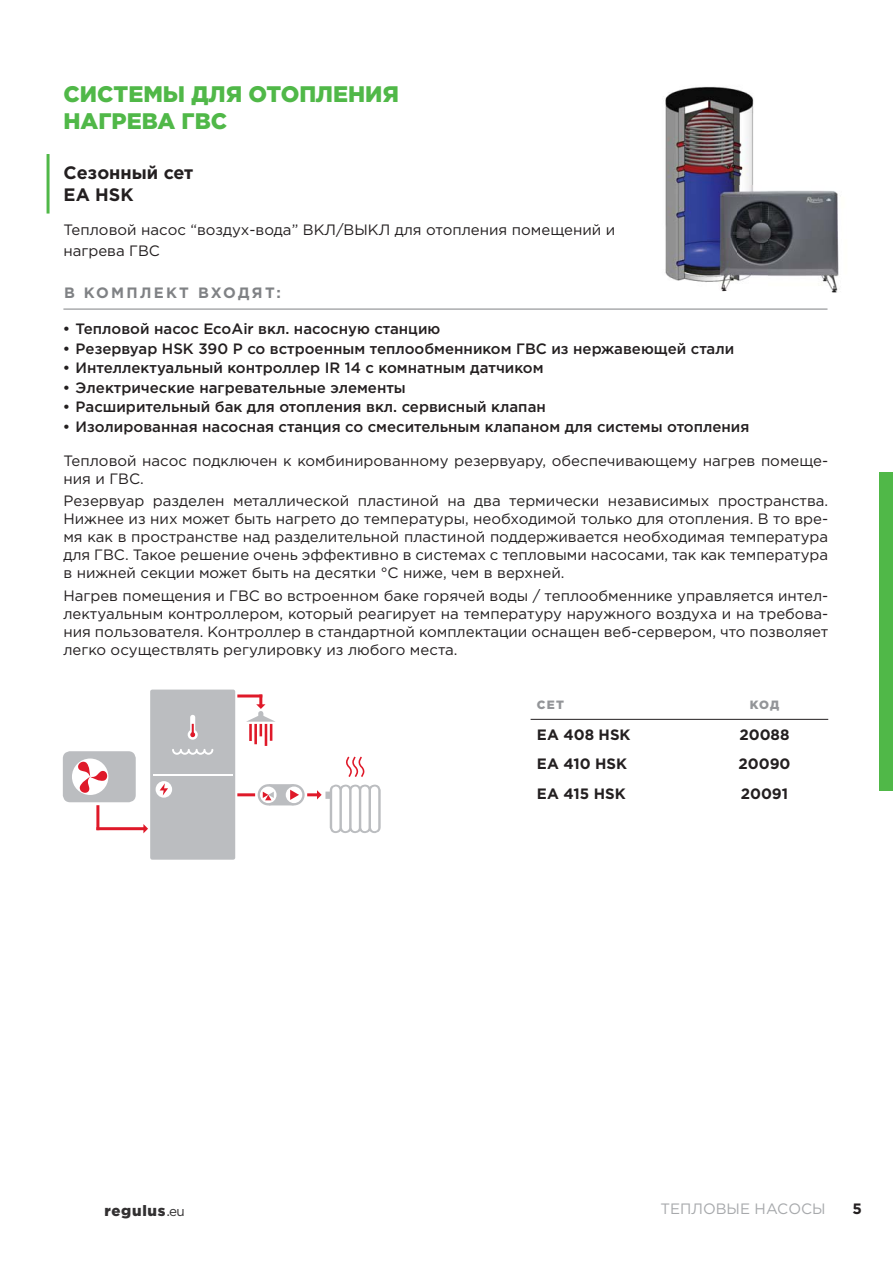
<style>
.page{position:relative;width:893px;height:1263px;background:#fff}
.page>*{position:absolute;margin:0;border:0;box-sizing:border-box;transform-origin:0 0}
.t1{font:900 22.5px/27px "Gotham Pro";color:#50b848}
.t2{font:700 18px/21.6px "Gotham Pro";color:#231f20}
.t3{font:15px/18px "Gotham Pro";color:#231f20}
.t4{font:500 15px "Gotham Pro";color:#231f20}
.t5{font:700 15px "Gotham Pro";color:#231f20}
.t6{font:700 15px "Gotham Pro";letter-spacing:.15em;color:#808285}
.t7{font:15px "Gotham Pro";color:#a7a9ac}
.t8{font:900 15px "Gotham Pro";letter-spacing:.05em;color:#323031}
.t9{font:900 12px "Gotham Pro";letter-spacing:.09em;color:#939598}
.s1{font-weight:400}
.s2{font-weight:400;font-size:13.5px}
</style>
<div class="page">
<div style="left:879px;top:472px;width:14px;height:319px;background:#50b848"></div>
<img style="left:665px;top:86px;width:89px;height:196px">
<img style="left:707px;top:186px;width:131px;height:53px">
<img style="left:767px;top:239px;width:72px;height:54px">
<img style="left:707px;top:238px;width:60px;height:52px">
<hr style="left:531px;top:719px;width:297px;height:1px;background:#231f20">
<hr style="left:237px;top:793px;width:18px;height:3px;background:#df1929">
<svg style="left:63px;top:751px;width:73px;height:51px"></svg>
<div style="left:268px;top:784px;width:26px;height:21px;background:#bbbdc0"></div>
<svg style="left:283px;top:784px;width:22px;height:21px"></svg>
<div style="left:286px;top:786px;width:16px;height:17px;background:#fff;border-radius:50%"></div>
<svg style="left:290px;top:790px;width:9px;height:10px"></svg>
<div style="left:258px;top:784px;width:21px;height:21px;background:#bbbdc0;border-radius:50%"></div>
<svg style="left:260px;top:786px;width:17px;height:17px"></svg>
<svg style="left:263px;top:792px;width:11px;height:8px"></svg>
<svg style="left:143px;top:824px;width:5px;height:9px"></svg>
<hr style="left:96px;top:827px;width:48px;height:3px;background:#df1929">
<hr style="left:96px;top:805px;width:3px;height:25px;background:#df1929">
<svg style="left:346px;top:756px;width:19px;height:21px"></svg>
<svg style="left:307px;top:785px;width:74px;height:48px"></svg>
<hr style="left:254px;top:724px;width:3px;height:20px;background:#df1929">
<hr style="left:265px;top:724px;width:2px;height:22px;background:#df1929">
<svg style="left:246px;top:694px;width:29px;height:47px"></svg>
<hr style="left:237px;top:694px;width:25px;height:3px;background:#df1929">
<div style="left:150px;top:689px;width:85px;height:171px;background:#bbbdc0;border-radius:2px"></div>
<hr style="left:153px;top:774px;width:80px;height:1px;background:#fff">
<svg style="left:188px;top:715px;width:10px;height:25px"></svg>
<svg style="left:172px;top:749px;width:41px;height:6px"></svg>
<div style="left:156px;top:781px;width:16px;height:17px;background:#fff;border-radius:50%"></div>
<svg style="left:160px;top:783px;width:8px;height:12px"></svg>
<hr style="left:63px;top:309px;width:764px;height:1px;background:#808285">
<hr style="left:47px;top:154px;width:3px;height:60px;background:#50b848">
<h1 class="t1" style="left:63px;top:81px;width:337px">СИСТЕМЫ ДЛЯ ОТОПЛЕНИЯ<br>НАГРЕВА ГВС</h1>
<p class="t2" style="left:64px;top:163px;width:131px">Сезонный сет<br>EA HSK</p>
<p class="t3" style="left:63px;top:221px;width:553px;line-height:21px">Тепловой насос “воздух-вода” ВКЛ/ВЫКЛ для отопления помещений и нагрева ГВС</p>
<p class="t6" style="left:64px;top:287px;width:218px">В КОМПЛЕКТ ВХОДЯТ:</p>
<p class="t4" style="left:63px;top:323px;width:379px">• Тепловой насос EcoAir вкл. насосную станцию</p>
<p class="t4" style="left:63px;top:343px;width:673px">• Резервуар HSK 390 P со встроенным теплообменником ГВС из нержавеющей стали</p>
<p class="t4" style="left:63px;top:362px;width:482px">• Интеллектуальный контроллер IR 14 с комнатным датчиком</p>
<p class="t4" style="left:63px;top:382px;width:344px">• Электрические нагревательные элементы</p>
<p class="t4" style="left:63px;top:401px;width:484px">• Расширительный бак для отопления вкл. сервисный клапан</p>
<p class="t4" style="left:63px;top:421px;width:688px">• Изолированная насосная станция со смесительным клапаном для системы отопления</p>
<p class="t3" style="left:63px;top:453px;width:766px">Тепловой насос подключен к комбинированному резервуару, обеспечивающему нагрев помеще&shy;ния и ГВС.</p>
<p class="t3" style="left:63px;top:494px;width:766px;text-align:justify">Резервуар разделен металлической пластиной на два термически независимых пространства.<br>Нижнее из них может быть нагрето до температуры, необходимой только для отопления. В то вре&shy;мя как в пространстве над разделительной пластиной поддерживается необходимая температура для ГВС. Такое решение очень эффективно в системах с тепловыми насосами, так как температура в нижней секции может быть на десятки °C ниже, чем в верхней.</p>
<p class="t3" style="left:63px;top:588px;width:766px;text-align:justify">Нагрев помещения и ГВС во встроенном баке горячей воды / теплообменнике управляется интел&shy;лектуальным контроллером, который реагирует на температуру наружного воздуха и на требова&shy;ния пользователя. Контроллер в стандартной комплектации оснащен веб-сервером, что позволяет легко осуществлять регулировку из любого места.</p>
<p class="t9" style="left:537px;top:700px;width:29px">СЕТ</p>
<p class="t9" style="left:750px;top:700px;width:31px">КОД</p>
<p class="t5" style="left:537px;top:729px;width:95px">EA 408 HSK</p>
<p class="t5" style="left:739px;top:729px;width:52px">20088</p>
<p class="t5" style="left:537px;top:759px;width:92px">EA 410 HSK</p>
<p class="t5" style="left:738px;top:759px;width:54px">20090</p>
<p class="t5" style="left:537px;top:788px;width:90px">EA 415 HSK</p>
<p class="t5" style="left:741px;top:788px;width:49px">20091</p>
<p class="t8" style="left:104px;top:1205px;width:82px">regulus<span class="s1">.</span><span class="s2">eu</span></p>
<p class="t7" style="left:660px;top:1204px;width:167px">ТЕПЛОВЫЕ НАСОСЫ</p>
<p class="t5" style="left:852px;top:1204px;width:11px">5</p>
</div>
